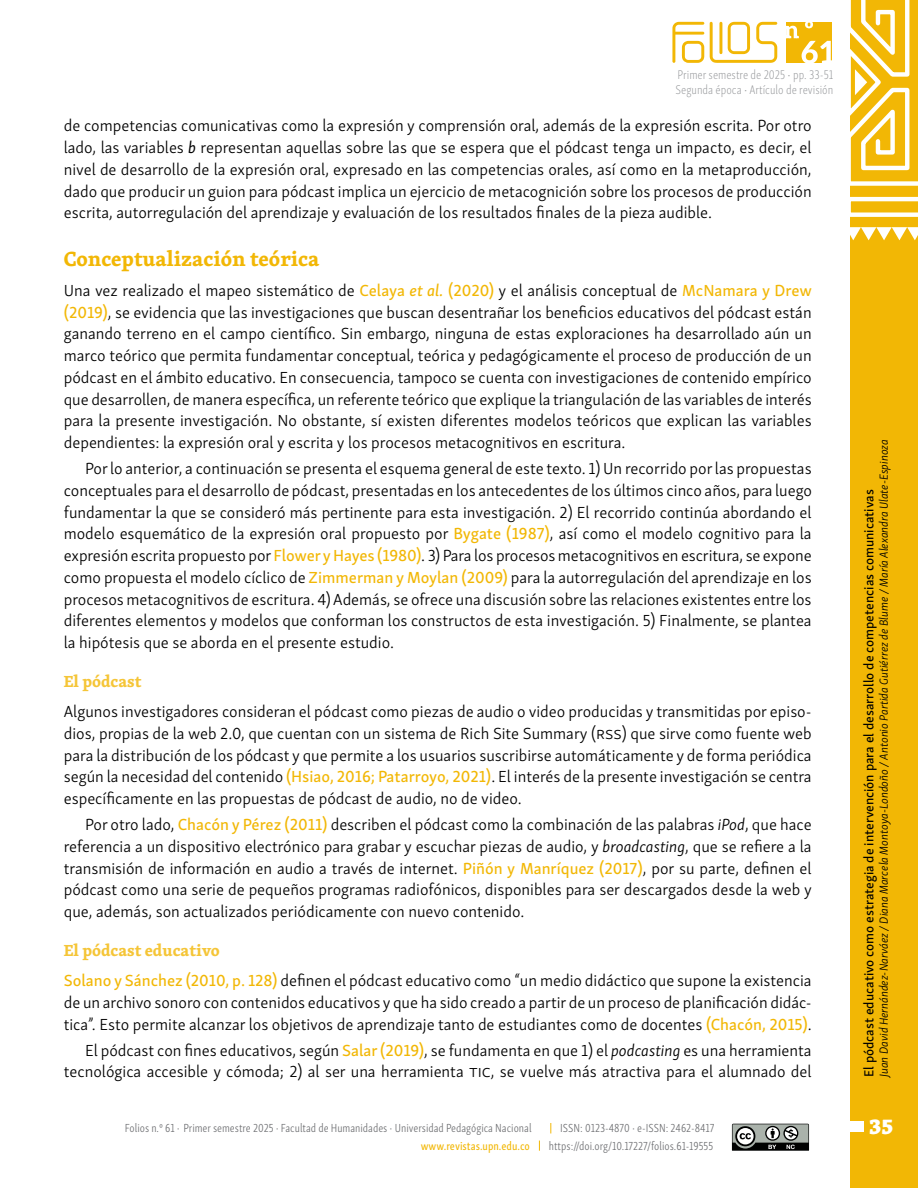
<style>
.page{position:relative;width:918px;height:1188px;background:#fff}
.page>*{position:absolute;margin:0;border:0;box-sizing:border-box;transform-origin:0 0}
.t1{font:800 22.5px "Skolar Latin";color:#fff}
.Subtítulo_1{font:700 21px "Skolar Latin";color:#f2b705}
.Parrafo_sangria{font:300 16.5px/21.8px "Skolar Sans PE";color:#000;text-align:justify}
.Parrafo_inicial{font:300 16.5px/21.8px "Skolar Sans PE";color:#000;text-align:justify}
.Subtítulo_2{font:700 16.5px "Skolar Latin";color:#f5c537}
.t2{font:13.5px "Skolar Sans PE Me";color:#000}
.t3{font:12.9px/15.5px "Skolar Sans Latn Cp El";color:#939598}
.t4{font:300 12px "Skolar Sans Latn Cp";color:#6d6e71}
.t5{font:italic 300 12px "Skolar Sans PE";color:#000}
.t6{font:12px "Skolar Sans Latn Cp Me";color:#f2b705}
.s1{font-weight:400;font-style:italic}
.s2{font-family:"Skolar Sans PE Me";font-weight:400;color:#f2b705}
.s3{font-family:"Skolar Sans PE Me It";font-weight:400;color:#f2b705}
.s4{font-style:italic}
</style>
<div class="page">
<div style="left:850px;top:0;width:68px;height:1188px;background:#f2b705"></div>
<svg style="left:850px;top:0;width:68px;height:241px"></svg>
<svg style="left:672px;top:22px;width:32px;height:41px"></svg>
<svg style="left:710px;top:22px;width:67px;height:41px"></svg>
<svg style="left:732px;top:1124px;width:77px;height:27px;background:#737774"></svg>
<div style="left:849px;top:1121px;width:14px;height:11px;background:#fff"></div>
<svg style="left:786px;top:22px;width:46px;height:41px"></svg>
<p class="t3" style="left:676px;top:66px;width:159px">Primer semestre de 2025 ▪ pp. 33-51<br>Segunda época ▪ Artículo de revisión</p>
<p class="Parrafo_sangria" style="left:64px;top:114px;width:749px">de competencias comunicativas como la expresión y comprensión oral, además de la expresión escrita. Por otro lado, las variables <span class="s1">b</span> representan aquellas sobre las que se espera que el pódcast tenga un impacto, es decir, el nivel de desarrollo de la expresión oral, expresado en las competencias orales, así como en la metaproducción, dado que producir un guion para pódcast implica un ejercicio de metacognición sobre los procesos de producción escrita, autorregulación del aprendizaje y evaluación de los resultados finales de la pieza audible.</p>
<p class="Subtítulo_1" style="left:64px;top:242px;width:257px">Conceptualización teórica</p>
<p class="Parrafo_inicial" style="left:64px;top:278px;width:750px">Una vez realizado el mapeo sistemático de <span class="s2">Celaya</span> <span class="s3">et al.</span> <span class="s2">(2020)</span> y el análisis conceptual de <span class="s2">McNamara y Drew (2019)</span>, se evidencia que las investigaciones que buscan desentrañar los beneficios educativos del pódcast están ganando terreno en el campo científico. Sin embargo, ninguna de estas exploraciones ha desarrollado aún un marco teórico que permita fundamentar conceptual, teórica y pedagógicamente el proceso de producción de un pódcast en el ámbito educativo. En consecuencia, tampoco se cuenta con investigaciones de contenido empírico que desarrollen, de manera específica, un referente teórico que explique la triangulación de las variables de interés para la presente investigación. No obstante, sí existen diferentes modelos teóricos que explican las variables dependientes: la expresión oral y escrita y los procesos metacognitivos en escritura.</p>
<p class="Parrafo_sangria" style="left:64px;top:457px;width:750px;text-indent:21px">Por lo anterior, a continuación se presenta el esquema general de este texto. 1) Un recorrido por las propuestas conceptuales para el desarrollo de pódcast, presentadas en los antecedentes de los últimos cinco años, para luego fundamentar la que se consideró más pertinente para esta investigación. 2) El recorrido continúa abordando el modelo esquemático de la expresión oral propuesto por <span class="s2">Bygate (1987)</span>, así como el modelo cognitivo para la expresión escrita propuesto por <span class="s2">Flower y Hayes (1980)</span>. 3) Para los procesos metacognitivos en escritura, se expone como propuesta el modelo cíclico de <span class="s2">Zimmerman y Moylan (2009)</span> para la autorregulación del aprendizaje en los procesos metacognitivos de escritura. 4) Además, se ofrece una discusión sobre las relaciones existentes entre los diferentes elementos y modelos que conforman los constructos de esta investigación. 5) Finalmente, se plantea la hipótesis que se aborda en el presente estudio.</p>
<p class="Subtítulo_2" style="left:64px;top:668px;width:79px">El pódcast</p>
<p class="Parrafo_inicial" style="left:64px;top:700px;width:749px">Algunos investigadores consideran el pódcast como piezas de audio o video producidas y transmitidas por episo&shy;dios, propias de la web 2.0, que cuentan con un sistema de Rich Site Summary (rss) que sirve como fuente web para la distribución de los pódcast y que permite a los usuarios suscribirse automáticamente y de forma periódica según la necesidad del contenido <span class="s2">( Hsiao, 2016; Patarroyo, 2021)</span>. El interés de la presente investigación se centra específicamente en las propuestas de pódcast de audio, no de video.</p>
<p class="Parrafo_sangria" style="left:64px;top:813px;width:750px;text-indent:21px">Por otro lado, <span class="s2">Chacón y Pérez (2011)</span> describen el pódcast como la combinación de las palabras <span class="s4">iPod</span>, que hace referencia a un dispositivo electrónico para grabar y escuchar piezas de audio, y <span class="s4">broadcasting</span>, que se refiere a la transmisión de información en audio a través de internet. <span class="s2">Piñón y Manríquez (2017)</span>, por su parte, definen el pódcast como una serie de pequeños programas radiofónicos, disponibles para ser descargados desde la web y que, además, son actualizados periódicamente con nuevo contenido.</p>
<p class="Subtítulo_2" style="left:64px;top:937px;width:158px">El pódcast educativo</p>
<p class="Parrafo_inicial" style="left:64px;top:969px;width:749px"><span class="s2">Solano y Sánchez (2010, p. 128)</span> definen el pódcast educativo como “un medio didáctico que supone la existencia de un archivo sonoro con contenidos educativos y que ha sido creado a partir de un proceso de planificación didác&shy;tica”. Esto permite alcanzar los objetivos de aprendizaje tanto de estudiantes como de docentes <span class="s2">(Chacón, 2015)</span>.</p>
<p class="Parrafo_sangria" style="left:64px;top:1038px;width:749px;text-align:right">El pódcast con fines educativos, según <span class="s2">Salar (2019)</span>, se fundamenta en que 1) el <span class="s4">podcasting</span> es una herramienta tecnológica accesible y cómoda; 2) al ser una herramienta tic, se vuelve más atractiva para el alumnado del</p>
<p class="t5" style="left:875px;top:1077px;width:639px;rotate:-90deg">Juan David Hernández-Narváez / Diana Marcela Montoya-Londoño / Antonio Partida Gutiérrez de Blume / María Alexandra Ulate-Espinoza</p>
<p class="t2" style="left:858px;top:1077px;width:589px;rotate:-90deg">El pódcast educativo como estrategia de intervención para el desarrollo de competencias comunicativas</p>
<p class="t4" style="left:125px;top:1119px;width:408px">Folios n.º 61 ▪ Primer semestre 2025 ▪ Facultad de Humanidades ▪ Universidad Pedagógica Nacional</p>
<p class="t4" style="left:560px;top:1119px;width:156px">ISSN: 0123-4870 ▪ e-ISSN: 2462-8417</p>
<h1 class="t1" style="left:869px;top:1107px;width:26px">35</h1>
<p class="t6" style="left:421px;top:1136px;width:111px">www.revistas.upn.edu.co</p>
<p class="t4" style="left:549px;top:1137px;width:166px">https://doi.org/10.17227/folios.61-19555</p>
</div>
